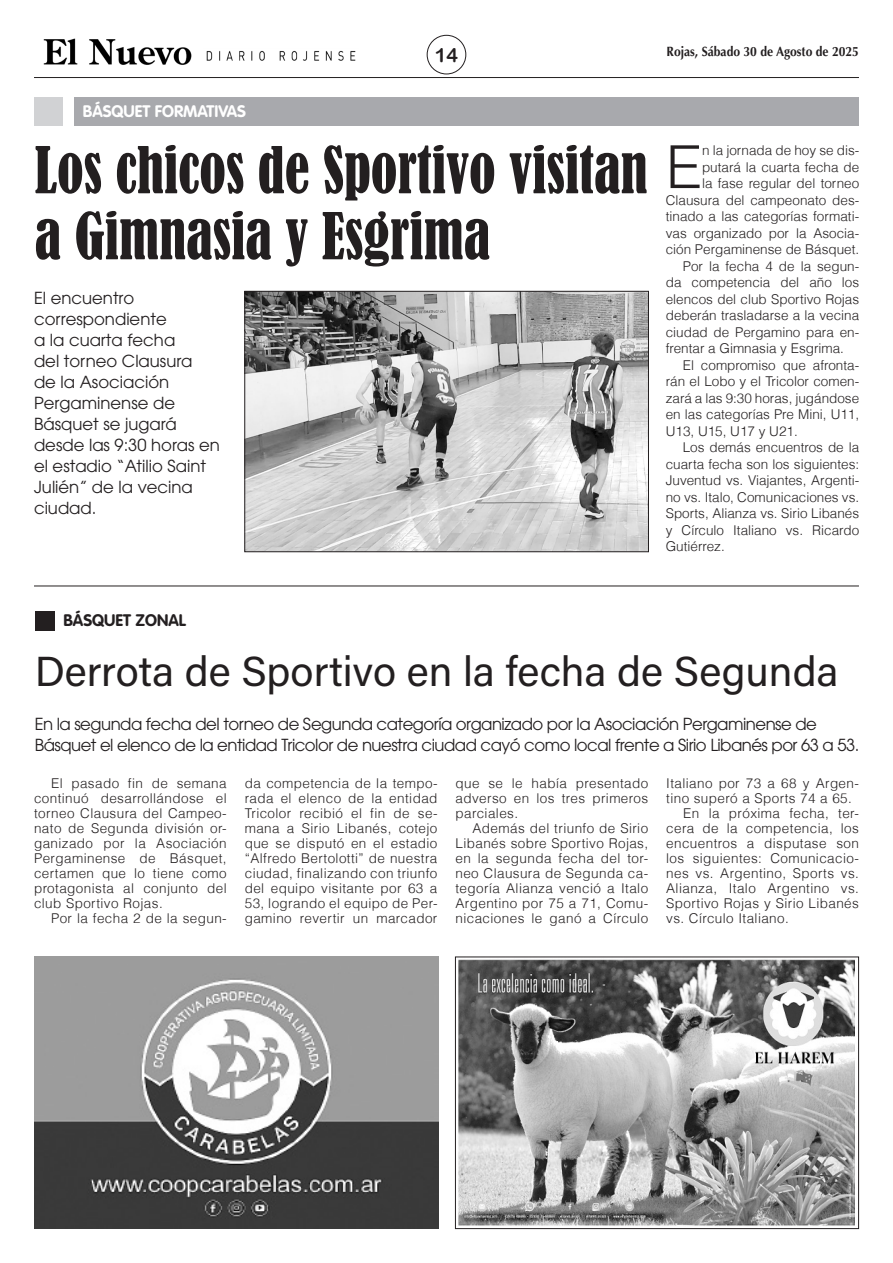
<style>
.page{position:relative;width:893px;height:1263px;background:#fff}
.page>*{position:absolute;margin:0;border:0;box-sizing:border-box;transform-origin:0 0}
.TITULO_REVISTA{font:condensed 60px/66px "Bernard";color:#231f20;scale:.92 1}
.TEXTO_REVISTA{font:300 59.4px "Helvetica";color:#231f20}
.TITULO_SEC_REVISTA{font:42px "Acumin Variable Concept";letter-spacing:.02em;color:#231f20}
.VOLANTA_REVISTA{font:19.5px "Arial Rounded MT Bold";color:#231f20}
.BAJADA_REVISTA{font:16.5px/21px "ITC Avant Garde Std";letter-spacing:-.03em;color:#231f20}
.BAJADA_REVISTA-2{font:16.5px/21px "ITC Avant Garde Std";color:#231f20}
.VOLANTA_REVISTA-2{font:700 16.5px "VAG Rounded Std";color:#fff}
.VOLANTA_REVISTA-3{font:700 16.5px "VAG Rounded Std";color:#231f20}
.TEXTO_REVISTA-2{font:300 13.5px/15px "Helvetica";letter-spacing:.01em;color:#231f20;text-align:justify}
.TEXTO_REVISTA-3{font:300 13.5px/15px "Helvetica";letter-spacing:.03em;color:#231f20}
.t1{font:700 13.5px "Optima LT Std";color:#231f20;scale:.9 1}
</style>
<div class="page">
<img style="left:43px;top:38px;width:149px;height:27px">
<img style="left:198px;top:49px;width:166px;height:14px;border-radius:7px">
<hr style="left:34px;top:77px;width:825px;height:1px;background:#231f20">
<div style="left:427px;top:35px;width:39px;height:39px;border:1px solid #231f20;border-radius:50%"></div>
<div style="left:74px;top:97px;width:785px;height:28px;background:#a8a9ad"></div>
<div style="left:34px;top:97px;width:28px;height:28px;background:#d1d2d4"></div>
<hr style="left:34px;top:586px;width:825px;height:1px;background:#231f20">
<img style="left:34px;top:956px;width:404px;height:273px">
<img style="left:458px;top:959px;width:397px;height:267px">
<div style="left:455px;top:956px;width:404px;height:273px;border:1px solid #231f20"></div>
<div style="left:35px;top:611px;width:20px;height:20px;background:#231f20"></div>
<img style="left:246px;top:293px;width:401px;height:257px">
<div style="left:244px;top:291px;width:405px;height:261px;border:1px solid #231f20"></div>
<p class="VOLANTA_REVISTA-2" style="left:83px;top:102px;width:165px">BÁSQUET FORMATIVAS</p>
<p class="VOLANTA_REVISTA" style="left:435px;top:44px;width:25px">14</p>
<p class="t1" style="left:667px;top:43px;width:215px">Rojas, Sábado 30 de Agosto de 2025</p>
<p class="TITULO_REVISTA" style="left:35px;top:138px;width:668px">Los chicos de Sportivo visitan a Gimnasia y Esgrima</p>
<p class="TEXTO_REVISTA" style="left:666px;top:130px;width:38px">E</p>
<p class="TEXTO_REVISTA-2" style="left:666px;top:142px;width:195px;line-height:16.5px;text-align:right">n la jornada de hoy se dis&shy;putará la cuarta fecha de<br>la fase regular del torneo<br>Clausura del campeonato des&shy;tinado a las categorías formati&shy;vas organizado por la Asocia&shy;ción Pergaminense de Básquet.</p>
<p class="TEXTO_REVISTA-2" style="left:666px;top:257px;width:195px;line-height:16.5px;text-indent:17px">Por la fecha 4 de la segun&shy;da competencia del año los elencos del club Sportivo Rojas deberán trasladarse a la vecina ciudad de Pergamino para en&shy;frentar a Gimnasia y Esgrima.</p>
<p class="TEXTO_REVISTA-2" style="left:666px;top:356px;width:195px;line-height:16.5px;text-indent:17px">El compromiso que afronta&shy;rán el Lobo y el Tricolor comen&shy;zará a las 9:30 horas, jugándose en las categorías Pre Mini, U11, U13, U15, U17 y U21.</p>
<p class="TEXTO_REVISTA-2" style="left:666px;top:439px;width:195px;line-height:16.5px;text-indent:17px">Los demás encuentros de la cuarta fecha son los siguientes:<br>Juventud vs. Viajantes, Argenti&shy;no vs. Italo, Comunicaciones vs.<br>Sports, Alianza vs. Sirio Libanés y Círculo Italiano vs. Ricardo Gutiérrez.</p>
<p class="BAJADA_REVISTA-2" style="left:34px;top:287px;width:187px">El encuentro correspondiente<br>a la cuarta fecha<br>del torneo Clausura<br>de la Asociación<br>Pergaminense de<br>Básquet se jugará desde las 9:30 horas en el estadio “Atilio Saint<br>Julién” de la vecina ciudad.</p>
<p class="VOLANTA_REVISTA-3" style="left:63px;top:611px;width:124px">BÁSQUET ZONAL</p>
<p class="TITULO_SEC_REVISTA" style="left:35px;top:642px;width:804px">Derrota de Sportivo en la fecha de Segunda</p>
<p class="BAJADA_REVISTA" style="left:35px;top:713px;width:826px">En la segunda fecha del torneo de Segunda categoría organizado por la Asociación Pergaminense de<br>Básquet el elenco de la entidad Tricolor de nuestra ciudad cayó como local frente a Sirio Libanés por 63 a 53.</p>
<p class="TEXTO_REVISTA-2" style="left:34px;top:776px;width:194px;text-indent:17px">El pasado fin de semana continuó desarrollándose el torneo Clausura del Campeo&shy;nato de Segunda división or&shy;ganizado por la Asociación Pergaminense de Básquet, certamen que lo tiene como protagonista al conjunto del club Sportivo Rojas.</p>
<p class="TEXTO_REVISTA-3" style="left:51px;top:911px;width:177px">Por la fecha 2 de la segun-</p>
<p class="TEXTO_REVISTA-2" style="left:245px;top:776px;width:194px">da competencia de la tempo&shy;rada el elenco de la entidad Tricolor recibió el fin de se&shy;mana a Sirio Libanés, cotejo que se disputó en el estadio “Alfredo Bertolotti” de nuestra ciudad, finalizando con triunfo del equipo visitante por 63 a 53, logrando el equipo de Per&shy;gamino revertir un marcador</p>
<p class="TEXTO_REVISTA-2" style="left:455px;top:776px;width:194px">que se le había presentado adverso en los tres primeros parciales.</p>
<p class="TEXTO_REVISTA-3" style="left:666px;top:776px;width:194px">Italiano por 73 a 68 y Argen&shy;tino superó a Sports 74 a 65.</p>
<p class="TEXTO_REVISTA-2" style="left:666px;top:806px;width:194px;text-indent:17px">En la próxima fecha, ter&shy;cera de la competencia, los encuentros a disputase son los siguientes: Comunicacio&shy;nes vs. Argentino, Sports vs.<br>Alianza, Italo Argentino vs.<br>Sportivo Rojas y Sirio Libanés vs. Círculo Italiano.</p>
<p class="TEXTO_REVISTA-2" style="left:455px;top:821px;width:194px;text-indent:17px">Además del triunfo de Sirio Libanés sobre Sportivo Rojas, en la segunda fecha del tor&shy;neo Clausura de Segunda ca&shy;tegoría Alianza venció a Italo Argentino por 75 a 71, Comu&shy;nicaciones le ganó a Círculo</p>
</div>
